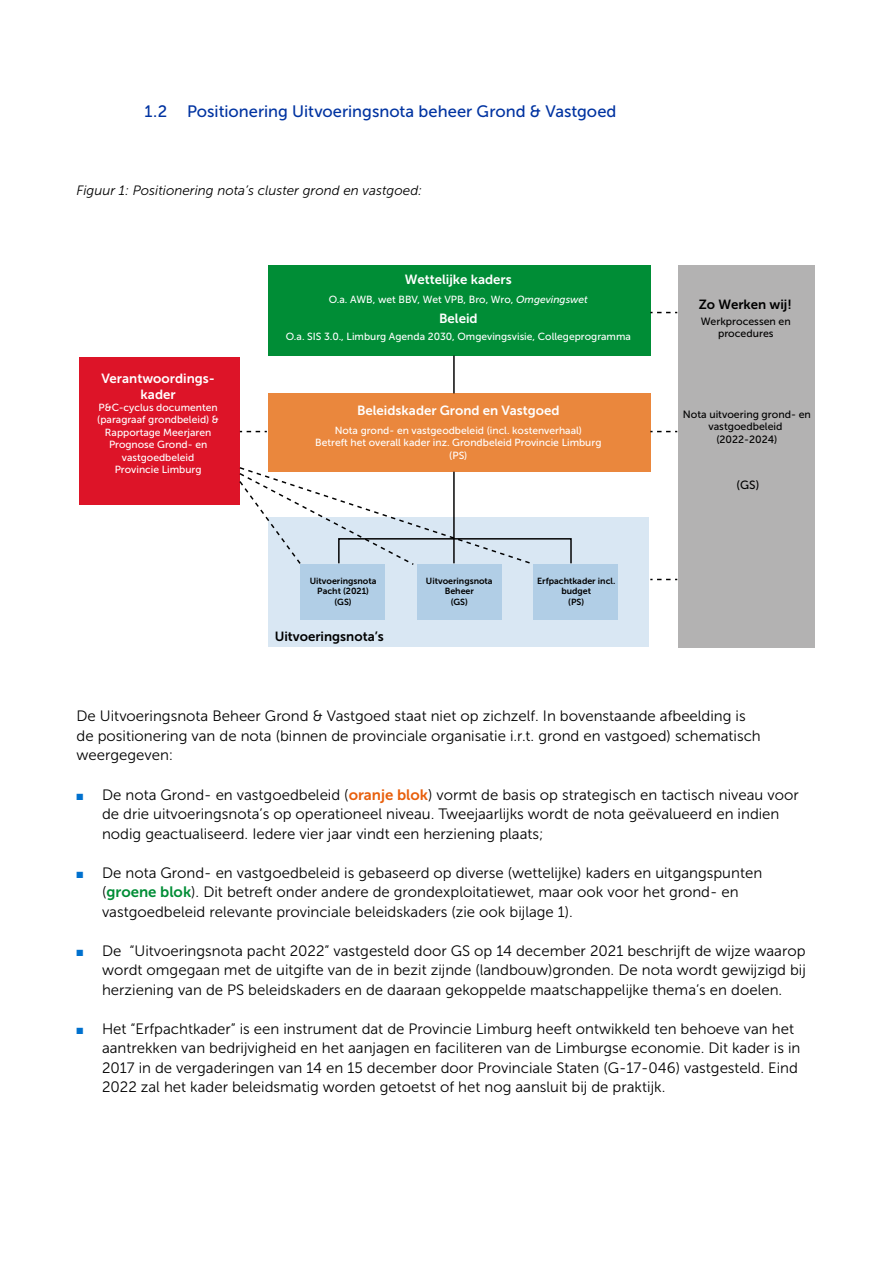
<style>
.page{position:relative;width:893px;height:1263px;background:#fff}
.page>*{position:absolute;margin:0;border:0;box-sizing:border-box;transform-origin:0 0}
.t1{font:16.5px "Museo Sans 500";color:#0033a1}
.t2{font:15px/19.5px "Museo Sans 300";color:#000}
.t3{font:italic 13.5px "Museo Sans 300";color:#000}
.t4{font:13.2px/15.9px "Museo Sans 700";color:#fff;text-align:center}
.t5{font:13.2px "Museo Sans 700";color:#000}
.t6{font:11.85px "Museo Sans 500";color:#000}
.t7{font:10.5px/12.6px "Museo Sans 500";color:#000;text-align:center}
.t8{font:10.35px/12.3px "Museo Sans 500";color:#fff;text-align:center}
.t9{font:8.85px/10.6px "Museo Sans 700";color:#000;text-align:center}
.s1{font-style:italic}
.s2{color:#0071ce}
.s3{font-family:"Museo Sans 700";color:#e85f0c}
.s4{font-family:"Museo Sans 700";color:#008d36}
</style>
<div class="page">
<div style="left:268px;top:518px;width:381px;height:129px;background:#d9e7f3"></div>
<div style="left:79px;top:357px;width:160px;height:147px;background:#dd1428"></div>
<div style="left:268px;top:394px;width:382px;height:78px;background:#ea873d"></div>
<div style="left:268px;top:265px;width:382px;height:91px;background:#008d36"></div>
<div style="left:300px;top:564px;width:85px;height:55px;background:#b1cee6"></div>
<div style="left:417px;top:564px;width:84px;height:55px;background:#b1cee6"></div>
<div style="left:533px;top:564px;width:84px;height:55px;background:#b1cee6"></div>
<div style="left:679px;top:265px;width:136px;height:382px;background:#b3b2b2"></div>
<hr style="left:453px;top:356px;width:2px;height:37px;background:#000">
<svg style="left:650px;top:312px;width:27px;height:1px"></svg>
<svg style="left:650px;top:431px;width:27px;height:1px"></svg>
<svg style="left:240px;top:431px;width:27px;height:1px"></svg>
<svg style="left:650px;top:579px;width:27px;height:1px"></svg>
<div style="left:338px;top:538px;width:234px;height:26px;border:1px solid #000"></div>
<svg style="left:238px;top:466px;width:297px;height:100px"></svg>
<p class="t1" style="left:145px;top:102px;width:473px">1.2 Positionering Uitvoeringsnota beheer Grond &amp; Vastgoed</p>
<p class="t3" style="left:77px;top:183px;width:347px">Figuur 1: Positionering nota’s cluster grond en vastgoed:</p>
<p class="t4" style="left:101px;top:370px;width:115px">Verantwoordings&shy;kader</p>
<p class="t8" style="left:97px;top:401px;width:123px">P&amp;C-cyclus documenten (paragraaf grondbeleid) &amp;<br>Rapportage Meerjaren<br>Prognose Grond- en vastgoedbeleid<br>Provincie Limburg</p>
<p class="t4" style="left:405px;top:271px;width:108px">Wettelijke kaders</p>
<p class="t4" style="left:439px;top:311px;width:40px">Beleid</p>
<p class="t8" style="left:329px;top:293px;width:261px">O.a. AWB, wet BBV, Wet VPB, Bro, Wro, <span class="s1">Omgevingswet</span></p>
<p class="t8" style="left:286px;top:330px;width:347px">O.a. SIS 3.0., Limburg Agenda 2030, Omgevingsvisie, Collegeprogramma</p>
<p class="t4" style="left:357px;top:403px;width:204px">Beleidskader Grond en Vastgoed</p>
<p class="t8" style="left:315px;top:424px;width:288px">Nota grond- en vastgeodbeleid (incl. kostenverhaal)<br>Betreft het overall kader inz. Grondbeleid Provincie Limburg (PS)</p>
<p class="t9" style="left:310px;top:575px;width:68px">Uitvoeringsnota<br>Pacht (2021) (GS)</p>
<p class="t9" style="left:426px;top:575px;width:68px">Uitvoeringsnota<br>Beheer<br>(GS)</p>
<p class="t9" style="left:537px;top:575px;width:80px">Erfpachtkader incl. budget<br>(PS)</p>
<p class="t5" style="left:275px;top:629px;width:111px">Uitvoeringsnota’s</p>
<p class="t5" style="left:699px;top:297px;width:94px">Zo Werken wij!</p>
<p class="t7" style="left:701px;top:315px;width:92px">Werkprocessen en procedures</p>
<p class="t7" style="left:683px;top:408px;width:130px">Nota uitvoering grond- en vastgoedbeleid (2022-2024)</p>
<p class="t6" style="left:737px;top:479px;width:24px">(GS)</p>
<p class="t2" style="left:77px;top:706px;width:686px">De Uitvoeringsnota Beheer Grond &amp; Vastgoed staat niet op zichzelf. In bovenstaande afbeelding is de positionering van de nota (binnen de provinciale organisatie i.r.t. grond en vastgoed) schematisch weergegeven:</p>
<p class="t2" style="left:102px;top:785px;width:698px;text-indent:-26px"><span class="s2">■</span> De nota Grond- en vastgoedbeleid (<span class="s3">oranje blok</span>) vormt de basis op strategisch en tactisch niveau voor de drie uitvoeringsnota’s op operationeel niveau. Tweejaarlijks wordt de nota geëvalueerd en indien nodig geactualiseerd. Iedere vier jaar vindt een herziening plaats;</p>
<p class="t2" style="left:102px;top:863px;width:662px;text-indent:-26px"><span class="s2">■</span> De nota Grond- en vastgoedbeleid is gebaseerd op diverse (wettelijke) kaders en uitgangspunten (<span class="s4">groene blok</span>). Dit betreft onder andere de grondexploitatiewet, maar ook voor het grond- en vastgoedbeleid relevante provinciale beleidskaders (zie ook bijlage 1).</p>
<p class="t2" style="left:102px;top:941px;width:705px;text-align:justify;text-indent:-26px"><span class="s2">■</span> De “Uitvoeringsnota pacht 2022” vastgesteld door GS op 14 december 2021 beschrijft de wijze waarop wordt omgegaan met de uitgifte van de in bezit zijnde (landbouw)gronden. De nota wordt gewijzigd bij herziening van de PS beleidskaders en de daaraan gekoppelde maatschappelijke thema’s en doelen.</p>
<p class="t2" style="left:102px;top:1019px;width:700px;text-indent:-26px"><span class="s2">■</span> Het “Erfpachtkader” is een instrument dat de Provincie Limburg heeft ontwikkeld ten behoeve van het aantrekken van bedrijvigheid en het aanjagen en faciliteren van de Limburgse economie. Dit kader is in 2017 in de vergaderingen van 14 en 15 december door Provinciale Staten (G-17-046) vastgesteld. Eind 2022 zal het kader beleidsmatig worden getoetst of het nog aansluit bij de praktijk.</p>
</div>
